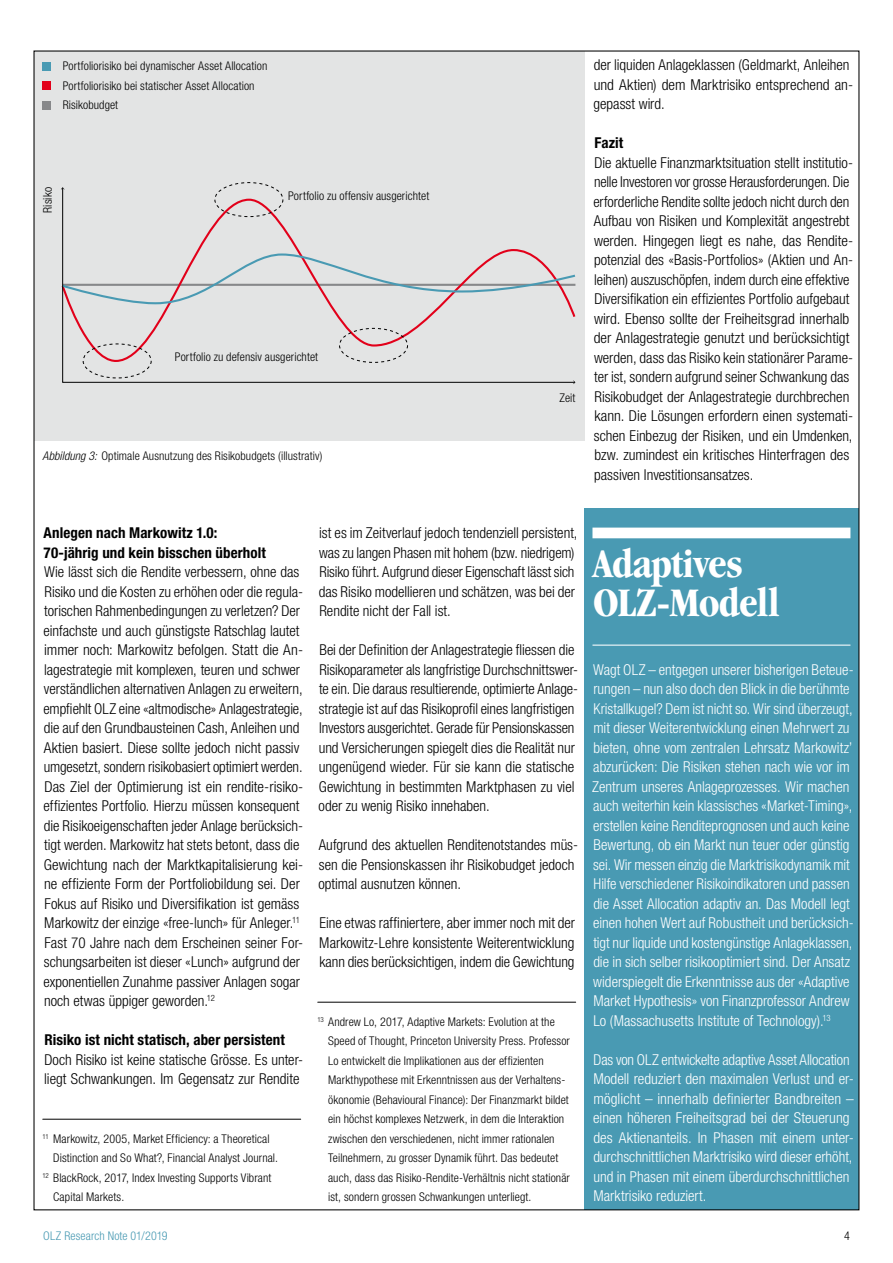
<style>
.page{position:relative;width:893px;height:1263px;background:#fff}
.page>*{position:absolute;margin:0;border:0;box-sizing:border-box;transform-origin:0 0}
.t1{font:700 condensed 42px/39px "Garamond";letter-spacing:-.015em;color:#fff}
.t2{font:300 condensed 15px/19.5px "Helvetica Neue LT Std";color:#000}
.t3{font:300 condensed 15px/19.5px "Helvetica Neue LT Std";color:#fff}
.t4{font:700 condensed 15px/19.5px "Helvetica Neue LT Std";letter-spacing:.005em;color:#000}
.t5{font:300 condensed 12px/19.5px "Helvetica Neue LT Std";letter-spacing:.01em;color:#000}
.t6{font:300 condensed 12px "Helvetica Neue LT Std";letter-spacing:.01em;color:#499ab3}
.s1{font-style:italic}
</style>
<div class="page">
<div style="left:34px;top:51px;width:550px;height:390px;background:#e3e4e4"></div>
<hr style="left:318px;top:1002px;width:258px;height:1px;background:#000">
<div style="left:584px;top:508px;width:275px;height:702px;background:#499ab3"></div>
<div style="left:592px;top:528px;width:258px;height:10px;background:#fff"></div>
<hr style="left:592px;top:645px;width:258px;height:1px;background:#fff">
<div style="left:43px;top:62px;width:8px;height:8px;background:#499ab3"></div>
<div style="left:43px;top:81px;width:8px;height:9px;background:#e2001a"></div>
<div style="left:43px;top:101px;width:8px;height:8px;background:#87888a"></div>
<svg style="left:62px;top:187px;width:513px;height:196px"></svg>
<hr style="left:43px;top:1119px;width:258px;height:1px;background:#000">
<p class="t5" style="left:63px;top:56px;width:206px">Portfoliorisiko bei dynamischer Asset Allocation<br>Portfoliorisiko bei statischer Asset Allocation<br>Risikobudget</p>
<p class="t2" style="left:593px;top:55px;width:261px">der liquiden Anlageklassen (Geldmarkt, Anleihen und Aktien) dem Marktrisiko entsprechend an&shy;gepasst wird.</p>
<p class="t4" style="left:594px;top:133px;width:30px">Fazit</p>
<p class="t2" style="left:593px;top:153px;width:261px">Die aktuelle Finanzmarktsituation stellt institutio&shy;nelle Investoren vor grosse Herausforderungen. Die erforderliche Rendite sollte jedoch nicht durch den Aufbau von Risiken und Komplexität angestrebt werden. Hingegen liegt es nahe, das Rendite&shy;potenzial des «Basis-Portfolios» (Aktien und An&shy;leihen) auszuschöpfen, indem durch eine effektive Diversifikation ein effizientes Portfolio aufgebaut wird. Ebenso sollte der Freiheitsgrad innerhalb der Anlagestrategie genutzt und berücksichtigt werden, dass das Risiko kein stationärer Parame&shy;ter ist, sondern aufgrund seiner Schwankung das Risikobudget der Anlagestrategie durchbrechen kann. Die Lösungen erfordern einen systemati&shy;schen Einbezug der Risiken, und ein Umdenken, bzw. zumindest ein kritisches Hinterfragen des passiven Investitionsansatzes.</p>
<p class="t5" style="left:38px;top:213px;width:27px;rotate:-90deg">Risiko</p>
<p class="t5" style="left:288px;top:185px;width:143px">Portfolio zu offensiv ausgerichtet</p>
<p class="t5" style="left:175px;top:347px;width:145px">Portfolio zu defensiv ausgerichtet</p>
<p class="t5" style="left:559px;top:388px;width:18px">Zeit</p>
<p class="t5" style="left:43px;top:446px;width:281px"><span class="s1">Abbildung 3:</span> Optimale Ausnutzung des Risikobudgets (illustrativ)</p>
<p class="t4" style="left:44px;top:523px;width:224px">Anlegen nach Markowitz 1.0:<br>70-jährig und kein bisschen überholt</p>
<p class="t2" style="left:43px;top:562px;width:261px">Wie lässt sich die Rendite verbessern, ohne das Risiko und die Kosten zu erhöhen oder die regula&shy;torischen Rahmenbedingungen zu verletzen? Der einfachste und auch günstigste Ratschlag lautet immer noch: Markowitz befolgen. Statt die An&shy;lagestrategie mit komplexen, teuren und schwer verständlichen alternativen Anlagen zu erweitern, empfiehlt OLZ eine «altmodische» Anlagestrategie, die auf den Grundbausteinen Cash, Anleihen und Aktien basiert. Diese sollte jedoch nicht passiv umgesetzt, sondern risikobasiert optimiert werden.<br>Das Ziel der Optimierung ist ein rendite-risiko&shy;effizientes Portfolio. Hierzu müssen konsequent die Risikoeigenschaften jeder Anlage berücksich&shy;tigt werden. Markowitz hat stets betont, dass die Gewichtung nach der Marktkapitalisierung kei&shy;ne effiziente Form der Portfoliobildung sei. Der Fokus auf Risiko und Diversifikation ist gemäss Markowitz der einzige «free-lunch» für Anleger.<sup>11<br></sup>Fast 70 Jahre nach dem Erscheinen seiner For&shy;schungsarbeiten ist dieser «Lunch» aufgrund der exponentiellen Zunahme passiver Anlagen sogar noch etwas üppiger geworden.<sup>12</sup></p>
<p class="t4" style="left:44px;top:1030px;width:242px">Risiko ist nicht statisch, aber persistent</p>
<p class="t2" style="left:44px;top:1050px;width:260px">Doch Risiko ist keine statische Grösse. Es unter&shy;liegt Schwankungen. Im Gegensatz zur Rendite</p>
<p class="t5" style="left:43px;top:1129px;width:229px"><sup>11</sup> Markowitz, 2005, Market Efficiency: a Theoretical</p>
<p class="t5" style="left:53px;top:1148px;width:226px">Distinction and So What?, Financial Analyst Journal.</p>
<p class="t5" style="left:43px;top:1168px;width:230px"><sup>12</sup> BlackRock, 2017, Index Investing Supports Vibrant</p>
<p class="t5" style="left:53px;top:1187px;width:73px">Capital Markets.</p>
<p class="t2" style="left:319px;top:523px;width:260px">ist es im Zeitverlauf jedoch tendenziell persistent, was zu langen Phasen mit hohem (bzw. niedrigem)<br>Risiko führt. Aufgrund dieser Eigenschaft lässt sich das Risiko modellieren und schätzen, was bei der Rendite nicht der Fall ist.</p>
<p class="t2" style="left:318px;top:640px;width:261px">Bei der Definition der Anlagestrategie fliessen die Risikoparameter als langfristige Durchschnittswer&shy;te ein. Die daraus resultierende, optimierte Anlage&shy;strategie ist auf das Risikoprofil eines langfristigen Investors ausgerichtet. Gerade für Pensionskassen und Versicherungen spiegelt dies die Realität nur ungenügend wieder. Für sie kann die statische Gewichtung in bestimmten Marktphasen zu viel oder zu wenig Risiko innehaben.</p>
<p class="t2" style="left:318px;top:835px;width:261px">Aufgrund des aktuellen Renditenotstandes müs&shy;sen die Pensionskassen ihr Risikobudget jedoch optimal ausnutzen können.</p>
<p class="t2" style="left:319px;top:913px;width:257px;text-align:justify">Eine etwas raffiniertere, aber immer noch mit der Markowitz-Lehre konsistente Weiterentwicklung kann dies berücksichtigen, indem die Gewichtung</p>
<p class="t5" style="left:328px;top:1012px;width:243px;text-indent:-11px"><sup>13</sup> Andrew Lo, 2017, Adaptive Markets: Evolution at the Speed of Thought, Princeton University Press. Professor Lo entwickelt die Implikationen aus der effizienten Markthypothese mit Erkenntnissen aus der Verhaltens&shy;ökonomie (Behavioural Finance): Der Finanzmarkt bildet ein höchst komplexes Netzwerk, in dem die Interaktion zwischen den verschiedenen, nicht immer rationalen Teilnehmern, zu grosser Dynamik führt. Das bedeutet auch, dass das Risiko-Rendite-Verhältnis nicht stationär ist, sondern grossen Schwankungen unterliegt.</p>
<h1 class="t1" style="left:592px;top:544px;width:189px">Adaptives<br>OLZ-Modell</h1>
<p class="t3" style="left:592px;top:660px;width:263px">Wagt OLZ – entgegen unserer bisherigen Beteue&shy;rungen – nun also doch den Blick in die berühmte Kristallkugel? Dem ist nicht so. Wir sind überzeugt, mit dieser Weiterentwicklung einen Mehrwert zu bieten, ohne vom zentralen Lehrsatz Markowitz’ abzurücken: Die Risiken stehen nach wie vor im Zentrum unseres Anlageprozesses. Wir machen auch weiterhin kein klassisches «Market-Timing», erstellen keine Renditeprognosen und auch keine Bewertung, ob ein Markt nun teuer oder günstig sei. Wir messen einzig die Marktrisikodynamik mit Hilfe verschiedener Risikoindikatoren und passen die Asset Allocation adaptiv an. Das Modell legt einen hohen Wert auf Robustheit und berücksich&shy;tigt nur liquide und kostengünstige Anlageklassen, die in sich selber risikooptimiert sind. Der Ansatz widerspiegelt die Erkenntnisse aus der «Adaptive Market Hypothesis» von Finanzprofessor Andrew Lo (Massachusetts Institute of Technology).<sup>13</sup></p>
<p class="t3" style="left:593px;top:1050px;width:262px">Das von OLZ entwickelte adaptive Asset Allocation Modell reduziert den maximalen Verlust und er&shy;möglicht – innerhalb definierter Bandbreiten – einen höheren Freiheitsgrad bei der Steuerung des Aktienanteils. In Phasen mit einem unter&shy;durchschnittlichen Marktrisiko wird dieser erhöht, und in Phasen mit einem überdurchschnittlichen Marktrisiko reduziert.</p>
<p class="t6" style="left:43px;top:1229px;width:126px">OLZ Research Note 01/2019</p>
<p class="t5" style="left:844px;top:1226px;width:7px">4</p>
</div>
